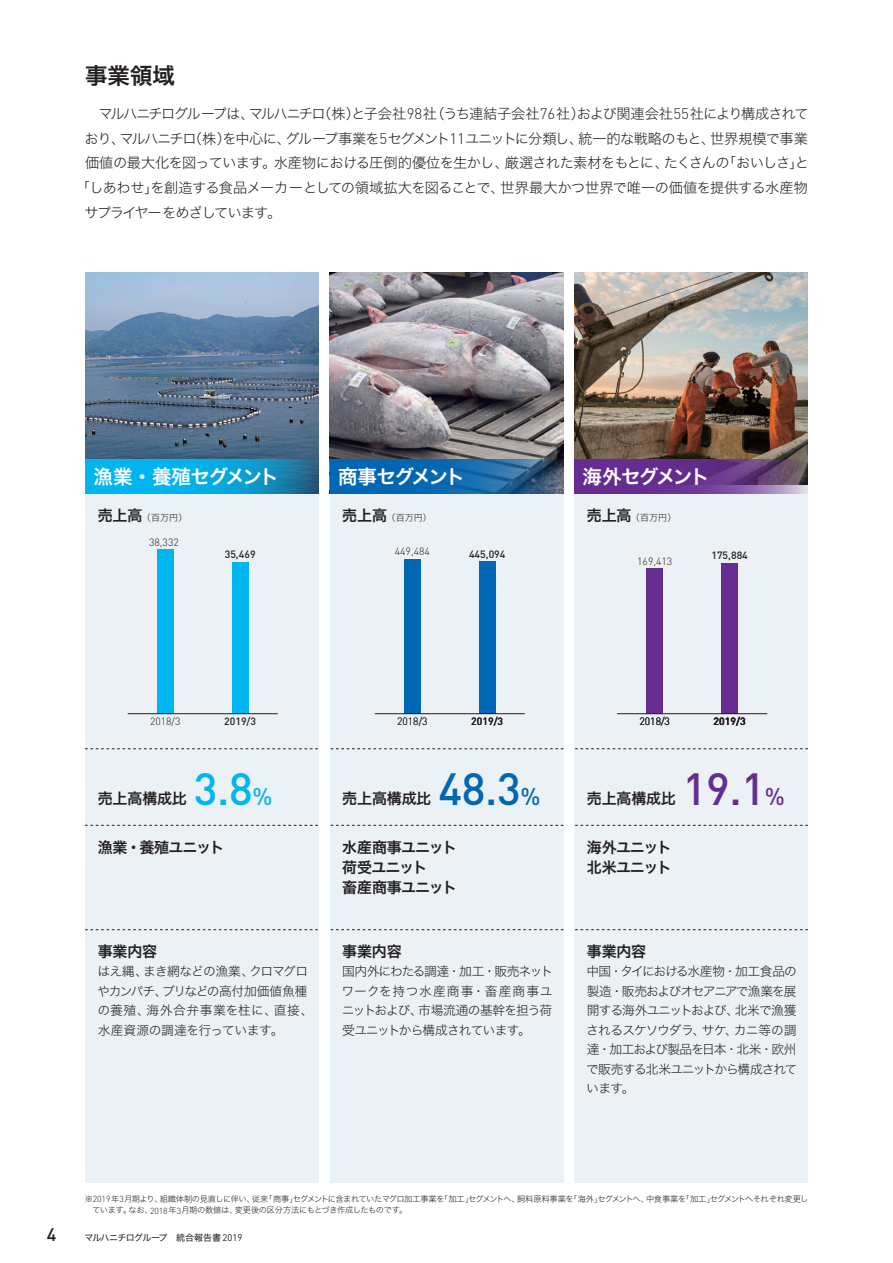
<style>
.page{position:relative;width:893px;height:1263px;background:#fff}
.page>*{position:absolute;margin:0;border:0;box-sizing:border-box;transform-origin:0 0}
.t1{font:500 44.55px "DIN Pro";color:#0166b3}
.t2{font:500 44.55px "DIN Pro";color:#652d91}
.t3{font:500 44.55px "DIN Pro";color:#00b6f0}
.t4{font:22.5px "Hira Kaku Std N W6";color:#231f20}
.t5{font:19.5px "Hira Kaku Std N W6";letter-spacing:-.095em;color:#fff}
.t6{font:19.5px "Hira Kaku Std N W6";letter-spacing:-.07em;color:#fff}
.t7{font:500 18px "DIN Pro";color:#231f20}
.t8{font:15px "Hira Kaku Std N W6";letter-spacing:-.01em;color:#231f20}
.t9{font:15px/20.2px "Hira Kaku Std N W6";letter-spacing:-.04em;color:#231f20}
.t10{font:15px/20.2px "Hira Kaku Std N W6";letter-spacing:-.075em;color:#231f20}
.t11{font:15px "Hira Kaku Std N W6";letter-spacing:-.055em;color:#231f20}
.t12{font:14.25px "Hira Kaku Std N W2";letter-spacing:-.055em;color:#231f20}
.t13{font:14.25px "Hira Kaku Std N W2";letter-spacing:-.09em;color:#231f20}
.t14{font:14.25px "Hira Kaku Std N W2";letter-spacing:-.03em;color:#231f20}
.t15{font:12.75px/19.5px "Hira Kaku Std N W2";letter-spacing:-.05em;color:#231f20;text-align:justify}
.t16{font:12.75px/19.5px "Hira Kaku Std N W2";letter-spacing:-.03em;color:#231f20}
.t17{font:300 10.5px "DIN Pro";color:#231f20}
.t18{font:500 10.5px "DIN Pro";color:#231f20}
.t19{font:9px "Hira Kaku Std N W2";color:#231f20}
.t20{font:9px "Hira Kaku Std N W4";letter-spacing:-.065em;color:#231f20}
.t21{font:8.25px/11.2px "Hira Kaku Std N W2";letter-spacing:-.055em;color:#231f20}
.s1{font-family:"DIN Pro";font-weight:300;font-size:15.15px}
.s2{font-family:"Hira Kaku Std N W6";font-size:15px}
.s3{font-size:23.85px}
.s4{font-family:"DIN Pro";font-weight:300;font-size:8.7px}
.s5{font-family:"DIN Pro";font-size:9.6px}
</style>
<div class="page">
<div style="left:330px;top:272px;width:233px;height:910px;background:#ebf1f4"></div>
<img style="left:330px;top:272px;width:233px;height:187px">
<div style="left:85px;top:272px;width:234px;height:910px;background:#ebf1f4"></div>
<img style="left:85px;top:272px;width:234px;height:187px">
<svg style="left:85px;top:459px;width:234px;height:34px;background:#09a1d6"></svg>
<svg style="left:330px;top:459px;width:233px;height:34px;background:#1465a3"></svg>
<div style="left:574px;top:272px;width:234px;height:910px;background:#ebf1f4"></div>
<img style="left:574px;top:272px;width:234px;height:187px">
<svg style="left:574px;top:459px;width:234px;height:34px;background:#6a3c8a"></svg>
<svg style="left:85px;top:825px;width:233px;height:1px"></svg>
<svg style="left:85px;top:748px;width:233px;height:1px"></svg>
<svg style="left:85px;top:929px;width:233px;height:1px"></svg>
<svg style="left:331px;top:825px;width:232px;height:1px"></svg>
<svg style="left:331px;top:748px;width:232px;height:1px"></svg>
<svg style="left:331px;top:929px;width:232px;height:1px"></svg>
<svg style="left:575px;top:825px;width:233px;height:1px"></svg>
<svg style="left:575px;top:748px;width:233px;height:1px"></svg>
<svg style="left:575px;top:929px;width:233px;height:1px"></svg>
<div style="left:157px;top:549px;width:17px;height:165px;background:#00b6f0"></div>
<div style="left:232px;top:562px;width:17px;height:152px;background:#00b6f0"></div>
<hr style="left:128px;top:713px;width:150px;height:1px;background:#231f20">
<div style="left:404px;top:560px;width:17px;height:154px;background:#0166b3"></div>
<div style="left:479px;top:561px;width:17px;height:153px;background:#0166b3"></div>
<hr style="left:375px;top:713px;width:150px;height:1px;background:#231f20">
<div style="left:646px;top:569px;width:17px;height:145px;background:#652d91"></div>
<div style="left:721px;top:563px;width:17px;height:151px;background:#652d91"></div>
<hr style="left:617px;top:713px;width:150px;height:1px;background:#231f20">
<h2 class="t4" style="left:85px;top:58px;width:91px">事業領域</h2>
<p class="t13" style="left:85px;top:103px;width:725px">　マルハニチログループは、マルハニチロ（株）と子会社<span class="s1">98</span>社（うち連結子会社<span class="s1">76</span>社）および関連会社<span class="s1">55</span>社により構成されて</p>
<p class="t12" style="left:84px;top:128px;width:725px">おり、マルハニチロ（株）を中心に、グループ事業を<span class="s1">5</span>セグメント<span class="s1">11</span>ユニットに分類し、統一的な戦略のもと、世界規模で事業</p>
<p class="t12" style="left:85px;top:152px;width:726px">価値の最大化を図っています。水産物における圧倒的優位を生かし、厳選された素材をもとに、たくさんの「おいしさ」と</p>
<p class="t14" style="left:76px;top:177px;width:734px">「しあわせ」を創造する食品メーカーとしての領域拡大を図ることで、世界最大かつ世界で唯一の価値を提供する水産物</p>
<p class="t12" style="left:84px;top:202px;width:199px">サプライヤーをめざしています。</p>
<h3 class="t6" style="left:94px;top:461px;width:187px">漁業・養殖セグメント</h3>
<h3 class="t5" style="left:338px;top:461px;width:129px">商事セグメント</h3>
<h3 class="t5" style="left:583px;top:461px;width:129px">海外セグメント</h3>
<p class="t19" style="left:98px;top:510px;width:91px"><span class="s2">売上高</span>（百万円）</p>
<p class="t19" style="left:342px;top:510px;width:91px"><span class="s2">売上高</span>（百万円）</p>
<p class="t19" style="left:587px;top:510px;width:91px"><span class="s2">売上高</span>（百万円）</p>
<p class="t17" style="left:149px;top:535px;width:31px">38,332</p>
<p class="t18" style="left:225px;top:548px;width:32px">35,469</p>
<p class="t17" style="left:395px;top:545px;width:37px">449,484</p>
<p class="t18" style="left:469px;top:547px;width:38px">445,094</p>
<p class="t17" style="left:637px;top:554px;width:37px">169,413</p>
<p class="t18" style="left:711px;top:548px;width:38px">175,884</p>
<p class="t17" style="left:150px;top:715px;width:32px">2018/3</p>
<p class="t18" style="left:224px;top:714px;width:33px">2019/3</p>
<p class="t17" style="left:397px;top:715px;width:32px">2018/3</p>
<p class="t18" style="left:471px;top:714px;width:33px">2019/3</p>
<p class="t17" style="left:639px;top:715px;width:32px">2018/3</p>
<p class="t18" style="left:714px;top:714px;width:33px">2019/3</p>
<p class="t8" style="left:98px;top:787px;width:90px">売上高構成比</p>
<h1 class="t3" style="left:194px;top:759px;width:80px">3.8<span class="s3">%</span></h1>
<p class="t8" style="left:342px;top:787px;width:90px">売上高構成比</p>
<h1 class="t1" style="left:438px;top:759px;width:103px">48.3<span class="s3">%</span></h1>
<p class="t8" style="left:587px;top:787px;width:90px">売上高構成比</p>
<h1 class="t2" style="left:683px;top:759px;width:103px">19.1<span class="s3">%</span></h1>
<p class="t11" style="left:98px;top:835px;width:128px">漁業・養殖ユニット</p>
<p class="t9" style="left:342px;top:837px;width:116px">水産商事ユニット荷受ユニット<br>畜産商事ユニット</p>
<p class="t10" style="left:587px;top:837px;width:87px">海外ユニット北米ユニット</p>
<p class="t8" style="left:98px;top:939px;width:61px">事業内容</p>
<p class="t16" style="left:97px;top:961px;width:218px">はえ縄、まき網などの漁業、クロマグロやカンパチ、ブリなどの高付加価値魚種の養殖、海外合弁事業を柱に、直接、水産資源の調達を行っています。</p>
<p class="t8" style="left:342px;top:939px;width:61px">事業内容</p>
<p class="t15" style="left:341px;top:961px;width:213px">国内外にわたる調達・加工・販売ネットワークを持つ水産商事・畜産商事ユニットおよび、市場流通の基幹を担う荷受ユニットから構成されています。</p>
<p class="t8" style="left:587px;top:939px;width:61px">事業内容</p>
<p class="t15" style="left:586px;top:961px;width:213px">中国・タイにおける水産物・加工食品の製造・販売およびオセアニアで漁業を展開する海外ユニットおよび、北米で漁獲されるスケソウダラ、サケ、カニ等の調達・加工および製品を日本・北米・欧州で販売する北米ユニットから構成されています。</p>
<p class="t21" style="left:92px;top:1193px;width:718px;text-indent:-8px">※<span class="s4">2019</span>年<span class="s4">3</span>月期より、組織体制の見直しに伴い、従来「商事」セグメントに含まれていたマグロ加工事業を「加工」セグメントへ、飼料原料事業を「海外」セグメントへ、中食事業を「加工」セグメントへそれぞれ変更しています。なお、<span class="s4">2018</span>年<span class="s4">3</span>月期の数値は、変更後の区分方法にもとづき作成したものです。</p>
<h3 class="t7" style="left:47px;top:1223px;width:11px">4</h3>
<p class="t20" style="left:85px;top:1230px;width:159px">マルハニチログループ　統合報告書<span class="s5">2019</span></p>
</div>
